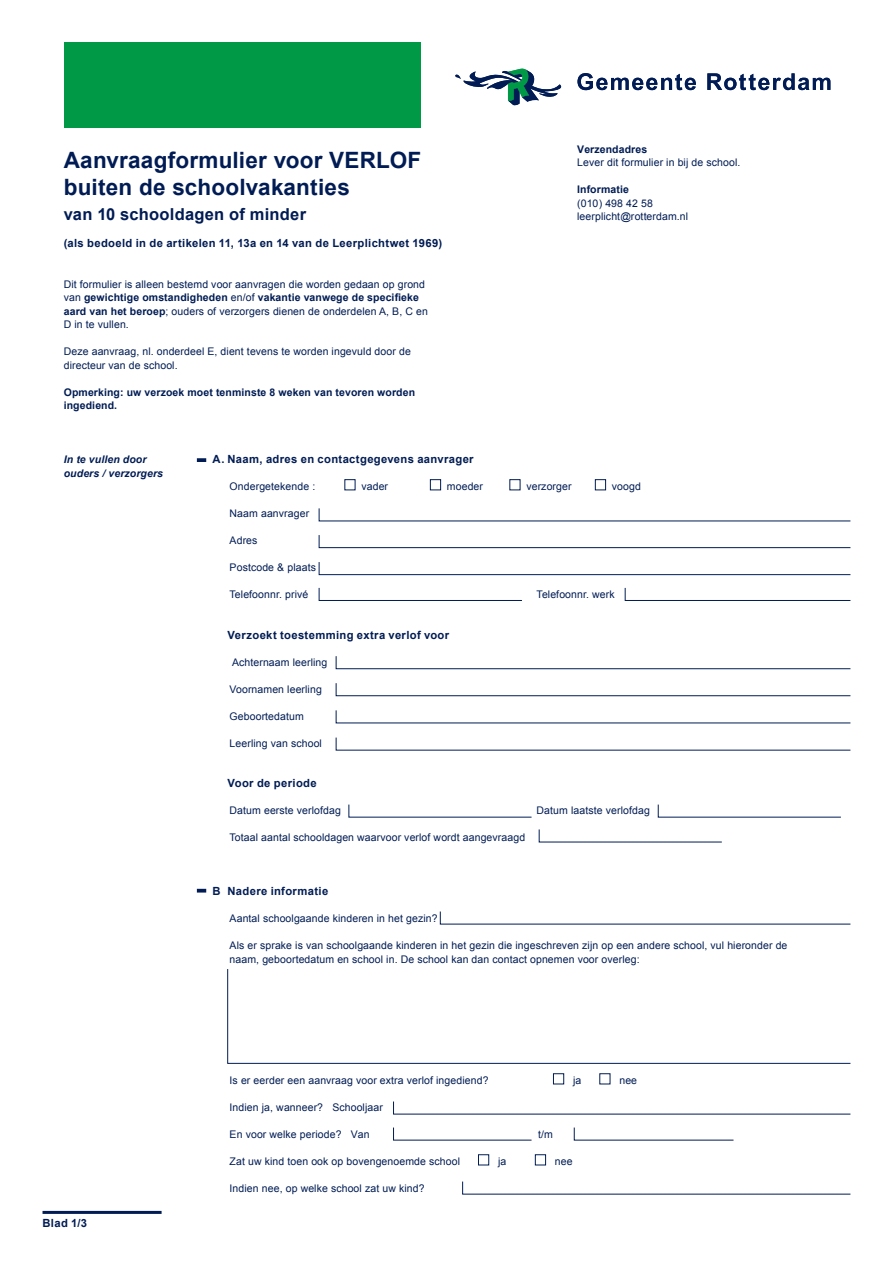
<style>
.page{position:relative;width:893px;height:1263px;background:#fff}
.page>*{position:absolute;margin:0;border:0;box-sizing:border-box;transform-origin:0 0}
.t1{font:700 22.5px/27px "Arial";letter-spacing:.01em;color:#011c54}
.t2{font:700 16.5px "Arial";letter-spacing:.015em;color:#011c54}
.t3{font:700 11.25px "Arial";letter-spacing:.03em;color:#011c54}
.t4{font:10.5px/13.5px "Arial";letter-spacing:.01em;color:#011c54}
.t5{font:700 10.5px/13.5px "Arial";letter-spacing:.01em;color:#011c54}
.t6{font:10.5px "Arial";letter-spacing:.01em;color:#011c54}
.t7{font:italic 700 10.5px/13.5px "Arial";letter-spacing:.01em;color:#011c54}
.s1{font-weight:700}
.s2{font-style:inherit}
</style>
<div class="page">
<svg style="left:319px;top:508px;width:532px;height:13px"></svg>
<svg style="left:319px;top:535px;width:532px;height:13px"></svg>
<svg style="left:319px;top:562px;width:532px;height:13px"></svg>
<svg style="left:319px;top:587px;width:203px;height:14px"></svg>
<svg style="left:625px;top:587px;width:226px;height:14px"></svg>
<svg style="left:336px;top:656px;width:515px;height:13px"></svg>
<svg style="left:336px;top:683px;width:515px;height:13px"></svg>
<svg style="left:336px;top:737px;width:515px;height:13px"></svg>
<svg style="left:348px;top:804px;width:184px;height:13px"></svg>
<svg style="left:658px;top:804px;width:183px;height:13px"></svg>
<svg style="left:539px;top:829px;width:183px;height:13px"></svg>
<svg style="left:440px;top:911px;width:411px;height:13px"></svg>
<svg style="left:227px;top:969px;width:624px;height:95px"></svg>
<svg style="left:393px;top:1101px;width:458px;height:13px"></svg>
<svg style="left:462px;top:1181px;width:389px;height:13px"></svg>
<svg style="left:393px;top:1127px;width:139px;height:13px"></svg>
<svg style="left:574px;top:1127px;width:160px;height:13px"></svg>
<svg style="left:336px;top:710px;width:515px;height:13px"></svg>
<div style="left:64px;top:42px;width:356px;height:86px;background:#009a47"></div>
<div style="left:345px;top:479px;width:10px;height:11px;background:#fff;border:1px solid #011c54"></div>
<div style="left:430px;top:479px;width:11px;height:11px;background:#fff;border:1px solid #011c54"></div>
<div style="left:510px;top:479px;width:10px;height:11px;background:#fff;border:1px solid #011c54"></div>
<div style="left:595px;top:479px;width:11px;height:11px;background:#fff;border:1px solid #011c54"></div>
<div style="left:553px;top:1073px;width:11px;height:11px;background:#fff;border:1px solid #011c54"></div>
<div style="left:600px;top:1073px;width:10px;height:11px;background:#fff;border:1px solid #011c54"></div>
<div style="left:478px;top:1154px;width:11px;height:11px;background:#fff;border:1px solid #011c54"></div>
<div style="left:535px;top:1154px;width:11px;height:11px;background:#fff;border:1px solid #011c54"></div>
<svg style="left:455px;top:68px;width:106px;height:38px"></svg>
<svg style="left:577px;top:73px;width:119px;height:17px"></svg>
<svg style="left:707px;top:73px;width:123px;height:17px"></svg>
<hr style="left:43px;top:1211px;width:119px;height:3px;background:#011c54">
<svg style="left:197px;top:458px;width:9px;height:4px"></svg>
<svg style="left:197px;top:889px;width:9px;height:3px"></svg>
<h1 class="t1" style="left:64px;top:147px;width:359px">Aanvraagformulier voor VERLOF buiten de schoolvakanties</h1>
<h2 class="t2" style="left:64px;top:203px;width:244px">van 10 schooldagen of minder</h2>
<p class="t3" style="left:64px;top:236px;width:380px">(als bedoeld in de artikelen 11, 13a en 14 van de Leerplichtwet 1969)</p>
<p class="t4" style="left:64px;top:277px;width:366px">Dit formulier is alleen bestemd voor aanvragen die worden gedaan op grond van <span class="s1">gewichtige omstandigheden</span> en/of <span class="s1">vakantie vanwege de specifieke aard van het beroep</span>; ouders of verzorgers dienen de onderdelen A, B, C en D in te vullen.</p>
<p class="t4" style="left:64px;top:345px;width:349px">Deze aanvraag, nl. onderdeel E, dient tevens te worden ingevuld door de directeur van de school.</p>
<p class="t5" style="left:64px;top:385px;width:353px">Opmerking: <span class="s2">u</span>w verzoek <span class="s2">moet</span> tenminste 8 weken van tevoren worden ingediend.</p>
<p class="t5" style="left:577px;top:142px;width:72px">Verzendadres</p>
<p class="t6" style="left:577px;top:155px;width:165px">Lever dit formulier in bij de school.</p>
<p class="t5" style="left:577px;top:183px;width:53px">Informatie</p>
<p class="t4" style="left:577px;top:196px;width:113px">(010) 498 42 58 leerplicht@rotterdam.nl</p>
<p class="t7" style="left:64px;top:453px;width:101px">In te vullen door ouders / verzorgers</p>
<p class="t3" style="left:43px;top:1215px;width:46px">Blad 1/3</p>
<p class="t3" style="left:213px;top:452px;width:263px">A. Naam, adres en contactgegevens aanvrager</p>
<p class="t4" style="left:230px;top:480px;width:87px">Ondergetekende :</p>
<p class="t4" style="left:361px;top:480px;width:28px">vader</p>
<p class="t4" style="left:447px;top:480px;width:38px">moeder</p>
<p class="t4" style="left:526px;top:480px;width:47px">verzorger</p>
<p class="t4" style="left:612px;top:480px;width:31px">voogd</p>
<p class="t4" style="left:230px;top:507px;width:81px">Naam aanvrager</p>
<p class="t4" style="left:230px;top:534px;width:29px">Adres</p>
<p class="t4" style="left:230px;top:561px;width:88px">Postcode &amp; plaats</p>
<p class="t4" style="left:230px;top:588px;width:80px">Telefoonnr. privé</p>
<p class="t4" style="left:537px;top:588px;width:80px">Telefoonnr. werk</p>
<p class="t3" style="left:227px;top:627px;width:223px">Verzoekt toestemming extra verlof voor</p>
<p class="t4" style="left:232px;top:655px;width:97px">Achternaam leerling</p>
<p class="t4" style="left:230px;top:682px;width:94px">Voornamen leerling</p>
<p class="t4" style="left:230px;top:709px;width:76px">Geboortedatum</p>
<p class="t4" style="left:230px;top:736px;width:94px">Leerling van school</p>
<p class="t3" style="left:227px;top:776px;width:91px">Voor de periode</p>
<p class="t4" style="left:230px;top:804px;width:113px">Datum eerste verlofdag</p>
<p class="t4" style="left:537px;top:804px;width:115px">Datum laatste verlofdag</p>
<p class="t4" style="left:230px;top:831px;width:297px">Totaal aantal schooldagen waarvoor verlof wordt aangevraagd</p>
<p class="t3" style="left:213px;top:884px;width:117px">B Nadere informatie</p>
<p class="t4" style="left:230px;top:912px;width:210px">Aantal schoolgaande kinderen in het gezin?</p>
<p class="t4" style="left:230px;top:939px;width:559px"><span class="s2">Als</span> er sprake is van schoolgaande kinderen in het gezin die ingeschreven zijn op een andere school, <span class="s2">vul</span> hieronder de naam, geboortedatum en school in. De school kan dan contact opnemen voor overleg:</p>
<p class="t4" style="left:230px;top:1074px;width:260px">Is er eerder een aanvraag voor extra verlof ingediend?</p>
<p class="t4" style="left:230px;top:1101px;width:155px">Indien ja, wanneer? Schooljaar</p>
<p class="t4" style="left:230px;top:1128px;width:141px">En voor welke periode? Van</p>
<p class="t4" style="left:230px;top:1155px;width:232px">Zat uw kind toen ook op bovengenoemde school</p>
<p class="t4" style="left:498px;top:1155px;width:10px">ja</p>
<p class="t4" style="left:230px;top:1182px;width:196px">Indien nee, op welke school zat uw kind?</p>
<p class="t4" style="left:538px;top:1128px;width:16px">t/m</p>
<p class="t4" style="left:573px;top:1074px;width:10px">ja</p>
<p class="t4" style="left:619px;top:1074px;width:19px">nee</p>
<p class="t4" style="left:555px;top:1155px;width:19px">nee</p>
</div>
